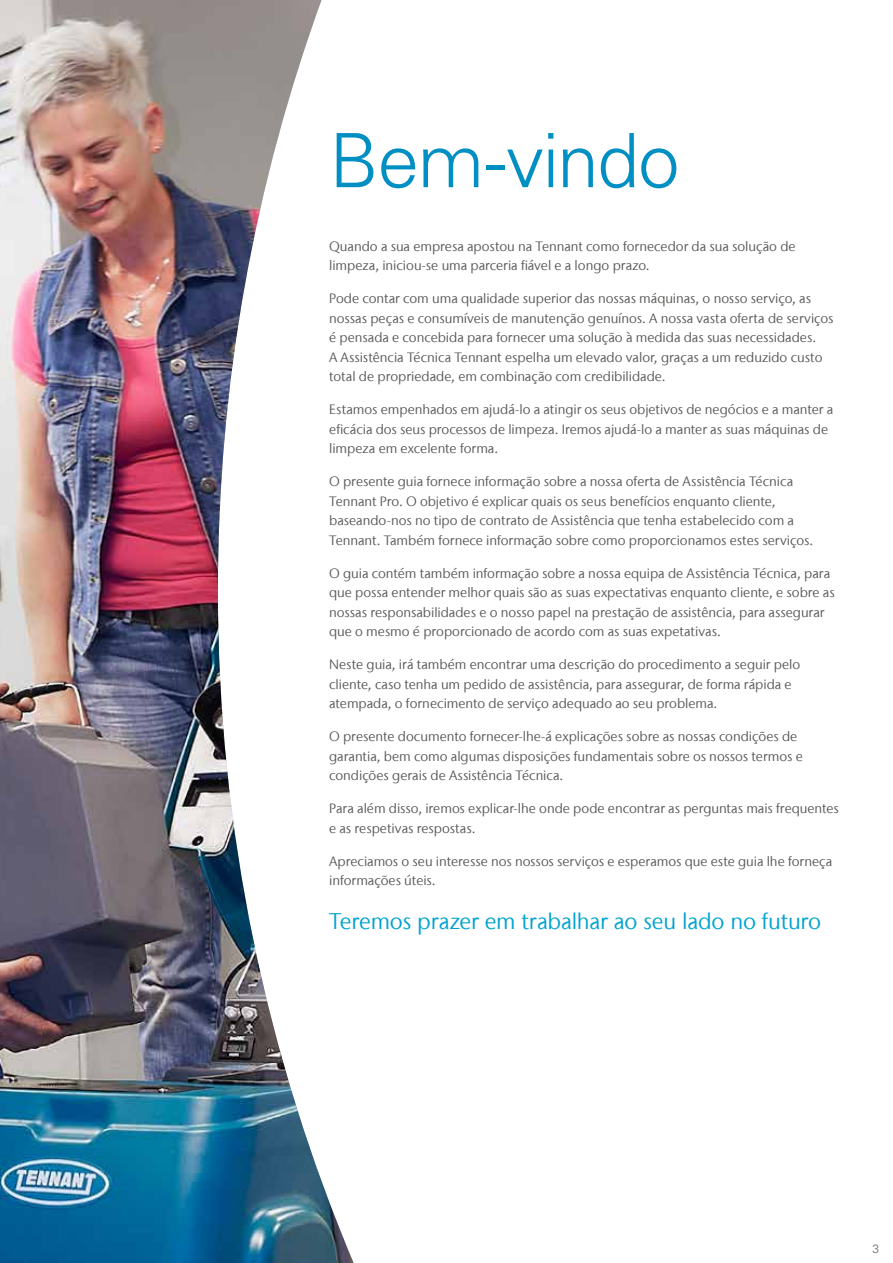
<style>
.page{position:relative;width:893px;height:1263px;background:#fff}
.page>*{position:absolute;margin:0;border:0;box-sizing:border-box;transform-origin:0 0}
.t1{font:300 75px "Univers LT Std";letter-spacing:-.02em;color:#008fc3}
.t2{font:22.5px "Stone Sans IIITC Com";letter-spacing:-.01em;color:#00a3d0}
.t3{font:13.5px/19.5px "Stone Sans IIITC Com";color:#575756}
.t4{font:300 12px "Univers LT Std";color:#646363}
</style>
<div class="page">
<img style="left:0;top:0;width:354px;height:1263px">
<h1 class="t1" style="left:329px;top:115px;width:352px">Bem-vindo</h1>
<p class="t3" style="left:329px;top:236px;width:468px">Quando a sua empresa apostou na Tennant como fornecedor da sua solução de limpeza, iniciou-se uma parceria fiável e a longo prazo.</p>
<p class="t3" style="left:329px;top:289px;width:506px">Pode contar com uma qualidade superior das nossas máquinas, o nosso serviço, as nossas peças e consumíveis de manutenção genuínos. A nossa vasta oferta de serviços é pensada e concebida para fornecer uma solução à medida das suas necessidades.<br>A Assistência Técnica Tennant espelha um elevado valor, graças a um reduzido custo total de propriedade, em combinação com credibilidade.</p>
<p class="t3" style="left:329px;top:400px;width:506px">Estamos empenhados em ajudá-lo a atingir os seus objetivos de negócios e a manter a eficácia dos seus processos de limpeza. Iremos ajudá-lo a manter as suas máquinas de limpeza em excelente forma.</p>
<p class="t3" style="left:329px;top:472px;width:485px">O presente guia fornece informação sobre a nossa oferta de Assistência Técnica Tennant Pro. O objetivo é explicar quais os seus benefícios enquanto cliente, baseando-nos no tipo de contrato de Assistência que tenha estabelecido com a Tennant. Também fornece informação sobre como proporcionamos estes serviços.</p>
<p class="t3" style="left:329px;top:563px;width:507px">O guia contém também informação sobre a nossa equipa de Assistência Técnica, para que possa entender melhor quais são as suas expectativas enquanto cliente, e sobre as nossas responsabilidades e o nosso papel na prestação de assistência, para assegurar que o mesmo é proporcionado de acordo com as suas expetativas.</p>
<p class="t3" style="left:329px;top:655px;width:473px">Neste guia, irá também encontrar uma descrição do procedimento a seguir pelo cliente, caso tenha um pedido de assistência, para assegurar, de forma rápida e atempada, o fornecimento de serviço adequado ao seu problema.</p>
<p class="t3" style="left:329px;top:727px;width:475px">O presente documento fornecer-lhe-á explicações sobre as nossas condições de garantia, bem como algumas disposições fundamentais sobre os nossos termos e condições gerais de Assistência Técnica.</p>
<p class="t3" style="left:329px;top:799px;width:511px">Para além disso, iremos explicar-lhe onde pode encontrar as perguntas mais frequentes e as respetivas respostas.</p>
<p class="t3" style="left:329px;top:851px;width:505px">Apreciamos o seu interesse nos nossos serviços e esperamos que este guia lhe forneça informações úteis.</p>
<h2 class="t2" style="left:329px;top:907px;width:494px">Teremos prazer em trabalhar ao seu lado no futuro</h2>
<p class="t4" style="left:872px;top:1241px;width:8px">3</p>
</div>
